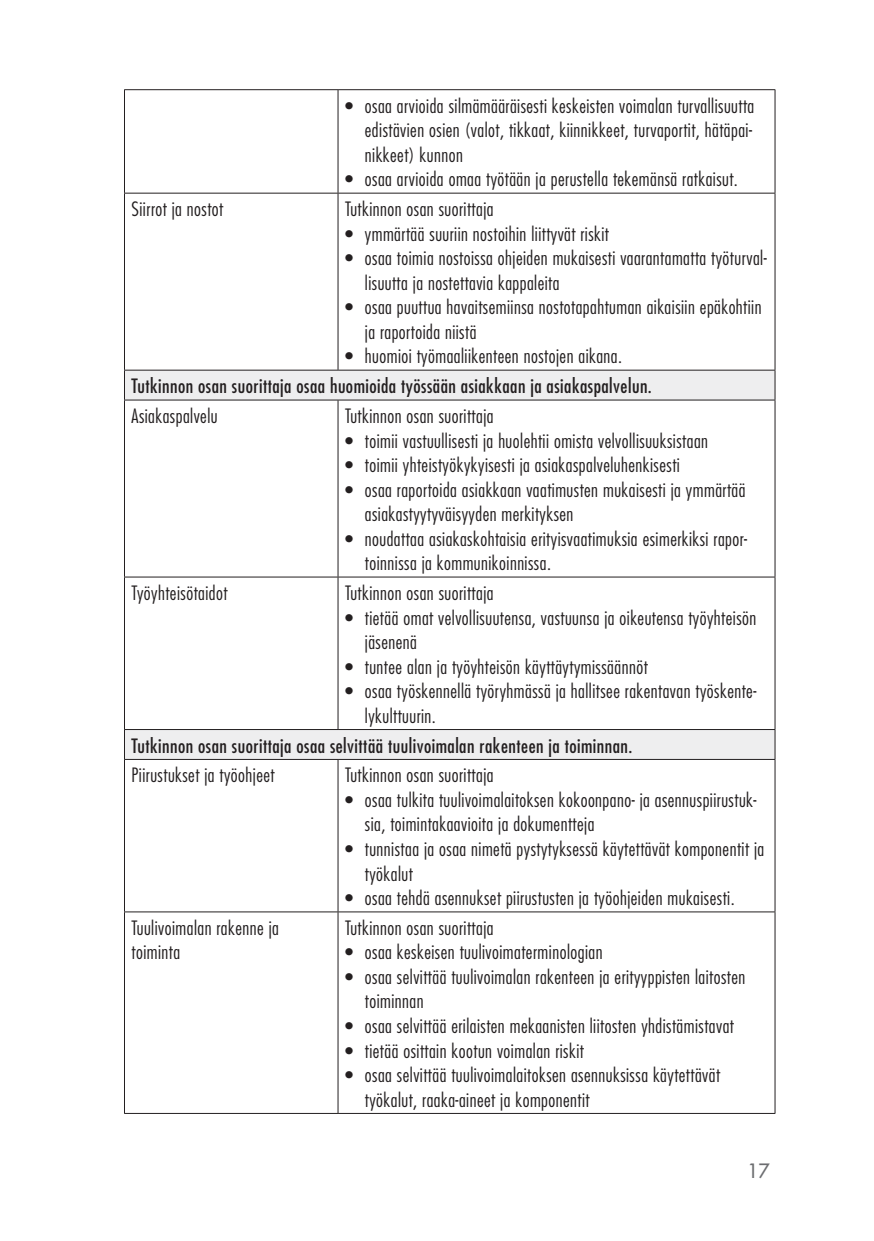
<style>
.page{position:relative;width:874px;height:1241px;background:#fff}
.page>*{position:absolute;margin:0;border:0;box-sizing:border-box;transform-origin:0 0}
.t1{font:300 condensed 19.25px/24.5px "Futura Std";letter-spacing:.025em;color:#231f20}
.t2{font:condensed 19.25px "Futura Std";letter-spacing:.025em;color:#231f20}
.t3{font:500 19.25px "Futura Std";color:#6c6d70}
</style>
<div class="page">
<svg style="left:125px;top:371px;width:649px;height:388px"></svg>
<hr style="left:124px;top:89px;width:214px;height:1px;background:#231f20">
<hr style="left:124px;top:90px;width:1px;height:103px;background:#231f20">
<hr style="left:338px;top:89px;width:437px;height:1px;background:#231f20">
<hr style="left:337px;top:90px;width:1px;height:103px;background:#231f20">
<hr style="left:774px;top:90px;width:1px;height:103px;background:#231f20">
<hr style="left:124px;top:193px;width:214px;height:1px;background:#231f20">
<hr style="left:124px;top:193px;width:1px;height:177px;background:#231f20">
<hr style="left:338px;top:193px;width:437px;height:1px;background:#231f20">
<hr style="left:337px;top:193px;width:1px;height:177px;background:#231f20">
<hr style="left:774px;top:193px;width:1px;height:177px;background:#231f20">
<hr style="left:124px;top:370px;width:214px;height:1px;background:#231f20">
<svg style="left:124px;top:370px;width:1px;height:29px"></svg>
<hr style="left:338px;top:370px;width:437px;height:1px;background:#231f20">
<svg style="left:774px;top:370px;width:1px;height:29px"></svg>
<hr style="left:124px;top:399px;width:214px;height:1px;background:#231f20">
<hr style="left:124px;top:400px;width:1px;height:176px;background:#231f20">
<hr style="left:338px;top:399px;width:437px;height:1px;background:#231f20">
<hr style="left:337px;top:400px;width:1px;height:176px;background:#231f20">
<hr style="left:774px;top:400px;width:1px;height:176px;background:#231f20">
<hr style="left:124px;top:576px;width:214px;height:1px;background:#231f20">
<hr style="left:124px;top:577px;width:1px;height:152px;background:#231f20">
<hr style="left:338px;top:576px;width:437px;height:1px;background:#231f20">
<hr style="left:337px;top:577px;width:1px;height:152px;background:#231f20">
<hr style="left:774px;top:577px;width:1px;height:152px;background:#231f20">
<hr style="left:124px;top:729px;width:214px;height:1px;background:#231f20">
<hr style="left:124px;top:729px;width:1px;height:30px;background:#231f20">
<hr style="left:338px;top:729px;width:437px;height:1px;background:#231f20">
<hr style="left:774px;top:729px;width:1px;height:30px;background:#231f20">
<hr style="left:124px;top:759px;width:214px;height:1px;background:#231f20">
<hr style="left:124px;top:759px;width:1px;height:152px;background:#231f20">
<hr style="left:338px;top:759px;width:437px;height:1px;background:#231f20">
<hr style="left:337px;top:759px;width:1px;height:152px;background:#231f20">
<hr style="left:774px;top:759px;width:1px;height:152px;background:#231f20">
<hr style="left:124px;top:911px;width:214px;height:1px;background:#231f20">
<hr style="left:124px;top:912px;width:1px;height:200px;background:#231f20">
<hr style="left:338px;top:911px;width:437px;height:1px;background:#231f20">
<hr style="left:337px;top:912px;width:1px;height:200px;background:#231f20">
<hr style="left:774px;top:912px;width:1px;height:200px;background:#231f20">
<hr style="left:124px;top:1112px;width:214px;height:1px;background:#231f20">
<hr style="left:338px;top:1112px;width:437px;height:1px;background:#231f20">
<p class="t1" style="left:365px;top:93px;width:391px;text-align:justify;text-indent:-20px">• osaa arvioida silmämääräisesti keskeisten voimalan turvallisuutta edistävien osien (valot, tikkaat, kiinnikkeet, turvaportit, hätäpai&shy;nikkeet) kunnon</p>
<p class="t1" style="left:345px;top:167px;width:394px">• osaa arvioida omaa työtään ja perustella tekemänsä ratkaisut.</p>
<p class="t1" style="left:131px;top:197px;width:93px">Siirrot ja nostot</p>
<p class="t1" style="left:345px;top:197px;width:150px">Tutkinnon osan suorittaja</p>
<p class="t1" style="left:345px;top:221px;width:265px">• ymmärtää suuriin nostoihin liittyvät riskit</p>
<p class="t1" style="left:365px;top:246px;width:403px;text-indent:-20px">• osaa toimia nostoissa ohjeiden mukaisesti vaarantamatta työturval&shy;lisuutta ja nostettavia kappaleita</p>
<p class="t1" style="left:365px;top:295px;width:398px;text-indent:-20px">• osaa puuttua havaitsemiinsa nostotapahtuman aikaisiin epäkohtiin ja raportoida niistä</p>
<p class="t1" style="left:345px;top:344px;width:278px">• huomioi työmaaliikenteen nostojen aikana.</p>
<p class="t2" style="left:131px;top:374px;width:521px">Tutkinnon osan suorittaja osaa huomioida työssään asiakkaan ja asiakaspalvelun.</p>
<p class="t1" style="left:131px;top:403px;width:87px">Asiakaspalvelu</p>
<p class="t1" style="left:345px;top:403px;width:150px">Tutkinnon osan suorittaja</p>
<p class="t1" style="left:345px;top:428px;width:364px">• toimii vastuullisesti ja huolehtii omista velvollisuuksistaan</p>
<p class="t1" style="left:345px;top:452px;width:336px">• toimii yhteistyökykyisesti ja asiakaspalveluhenkisesti</p>
<p class="t1" style="left:365px;top:477px;width:382px;text-indent:-20px">• osaa raportoida asiakkaan vaatimusten mukaisesti ja ymmärtää asiakastyytyväisyyden merkityksen</p>
<p class="t1" style="left:365px;top:526px;width:383px;text-indent:-20px">• noudattaa asiakaskohtaisia erityisvaatimuksia esimerkiksi rapor&shy;toinnissa ja kommunikoinnissa.</p>
<p class="t1" style="left:131px;top:580px;width:97px">Työyhteisötaidot</p>
<p class="t1" style="left:345px;top:580px;width:150px">Tutkinnon osan suorittaja</p>
<p class="t1" style="left:365px;top:605px;width:393px;text-indent:-20px">• tietää omat velvollisuutensa, vastuunsa ja oikeutensa työyhteisön jäsenenä</p>
<p class="t1" style="left:345px;top:654px;width:304px">• tuntee alan ja työyhteisön käyttäytymissäännöt</p>
<p class="t1" style="left:365px;top:678px;width:393px;text-indent:-20px">• osaa työskennellä työryhmässä ja hallitsee rakentavan työskente&shy;lykulttuurin.</p>
<p class="t2" style="left:131px;top:733px;width:502px">Tutkinnon osan suorittaja osaa selvittää tuulivoimalan rakenteen ja toiminnan.</p>
<p class="t1" style="left:131px;top:763px;width:145px">Piirustukset ja työohjeet</p>
<p class="t1" style="left:345px;top:763px;width:150px">Tutkinnon osan suorittaja</p>
<p class="t1" style="left:365px;top:787px;width:393px;text-indent:-20px">• osaa tulkita tuulivoimalaitoksen kokoonpano- ja asennuspiirustuk&shy;sia, toimintakaavioita ja dokumentteja</p>
<p class="t1" style="left:365px;top:836px;width:400px;text-indent:-20px">• tunnistaa ja osaa nimetä pystytyksessä käytettävät komponentit ja työkalut</p>
<p class="t1" style="left:345px;top:885px;width:391px">• osaa tehdä asennukset piirustusten ja työohjeiden mukaisesti.</p>
<p class="t1" style="left:131px;top:915px;width:149px">Tuulivoimalan rakenne ja toiminta</p>
<p class="t1" style="left:345px;top:915px;width:150px">Tutkinnon osan suorittaja</p>
<p class="t1" style="left:345px;top:939px;width:259px">• osaa keskeisen tuulivoimaterminologian</p>
<p class="t1" style="left:365px;top:964px;width:382px;text-indent:-20px">• osaa selvittää tuulivoimalan rakenteen ja erityyppisten laitosten toiminnan</p>
<p class="t1" style="left:345px;top:1013px;width:390px">• osaa selvittää erilaisten mekaanisten liitosten yhdistämistavat</p>
<p class="t1" style="left:345px;top:1037px;width:240px">• tietää osittain kootun voimalan riskit</p>
<p class="t1" style="left:365px;top:1062px;width:356px;text-indent:-20px">• osaa selvittää tuulivoimalaitoksen asennuksissa käytettävät työkalut, raaka-aineet ja komponentit</p>
<p class="t3" style="left:747px;top:1158px;width:24px">17</p>
</div>
